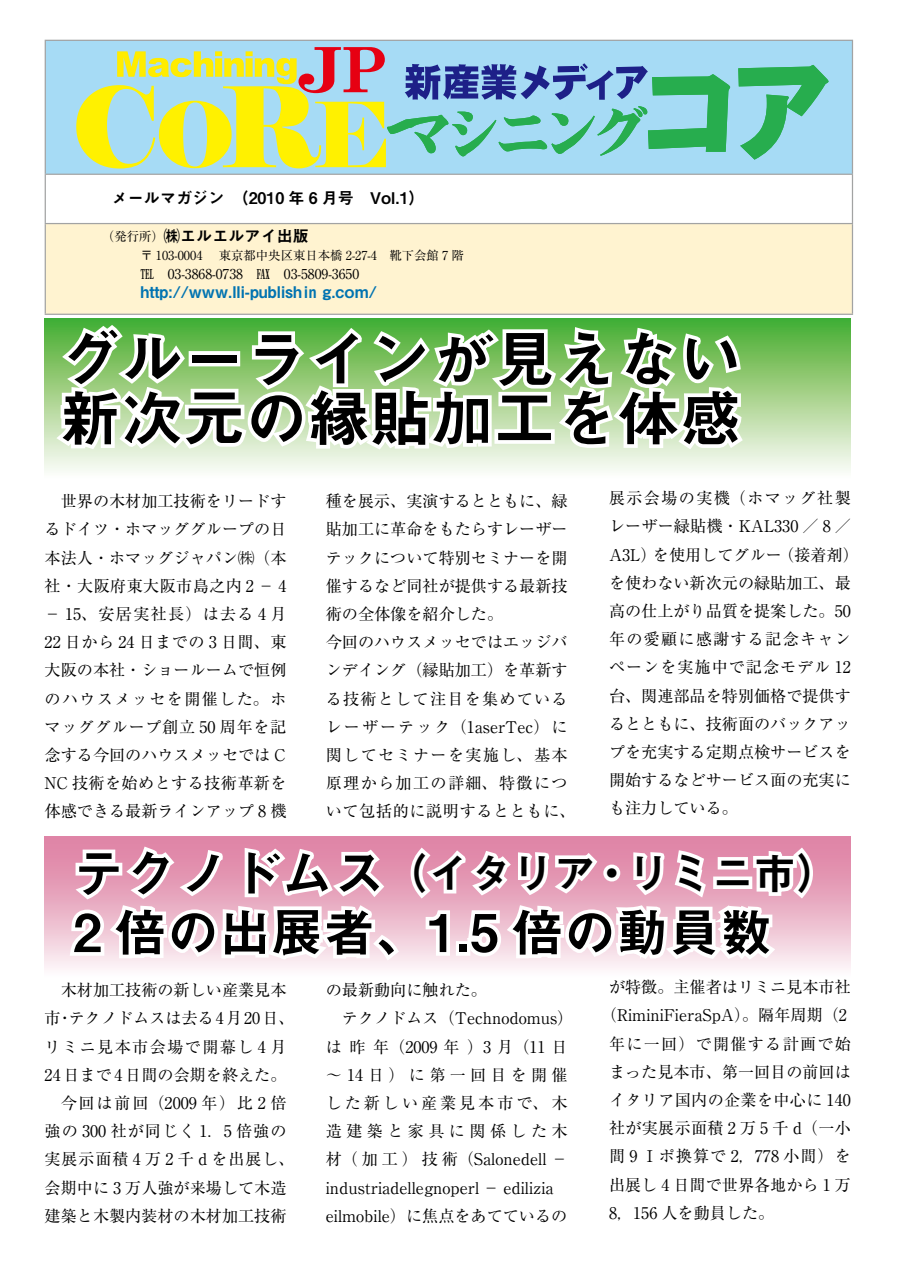
<style>
.page{position:relative;width:903px;height:1275px;background:#fff}
.page>*{position:absolute;margin:0;border:0;box-sizing:border-box;transform-origin:0 0}
.t1{font:61.95px/59.1px "Midashi Go Pro MB31";color:#000}
.t2{font:52.15px/59.1px "Midashi Go Pro MB31";color:#000}
.t3{font:42.18px "Midashi Go Pro MB31";color:#000}
.t4{font:16.1px/28.2px "Ryumin Pro";color:#000}
.t5{font:16.1px "Midashi Go Pro MB31";color:#000}
.t6{font:16.1px "Midashi Go Pro MB31";color:#0073b1}
.t7{font:16.1px "Ryumin Pro";letter-spacing:.06em;color:#000}
.t8{font:16.1px "Ryumin Pro";letter-spacing:.02em;color:#000}
.t9{font:16.1px "Ryumin Pro";letter-spacing:.085em;color:#000}
.t10{font:16.1px "Ryumin Pro";letter-spacing:.11em;color:#000}
.t11{font:16.1px "Ryumin Pro";letter-spacing:.05em;color:#000}
.t12{font:16.1px "Ryumin Pro";letter-spacing:.075em;color:#000}
.t13{font:13.65px "Ryumin Pro";color:#000}
.t14{font:12.42px "Ryumin Pro";color:#000}
.s1{font-family:"Ryumin Pro";color:#000}
</style>
<div class="page">
<div style="left:45px;top:40px;width:807px;height:134px;background:#a6dbf5"></div>
<div style="left:45px;top:224px;width:807px;height:90px;background:#fff3d0"></div>
<hr style="left:45px;top:40px;width:808px;height:1px;background:#a2a3a3">
<hr style="left:45px;top:41px;width:1px;height:133px;background:#a2a3a3">
<hr style="left:852px;top:41px;width:1px;height:133px;background:#a2a3a3">
<hr style="left:45px;top:174px;width:808px;height:1px;background:#a2a3a3">
<hr style="left:45px;top:175px;width:1px;height:48px;background:#a2a3a3">
<hr style="left:852px;top:175px;width:1px;height:48px;background:#a2a3a3">
<hr style="left:45px;top:223px;width:808px;height:1px;background:#a2a3a3">
<hr style="left:45px;top:224px;width:1px;height:90px;background:#a2a3a3">
<hr style="left:852px;top:224px;width:1px;height:90px;background:#a2a3a3">
<hr style="left:45px;top:314px;width:808px;height:1px;background:#a2a3a3">
<div style="left:45px;top:836px;width:806px;height:142px;background:linear-gradient(to bottom,#db759b,#fcf4f7)"></div>
<div style="left:45px;top:318px;width:806px;height:162px;background:linear-gradient(to bottom,#48ab2a,#fffefb)"></div>
<svg style="left:738px;top:65px;width:90px;height:95px"></svg>
<svg style="left:76px;top:47px;width:654px;height:122px"></svg>
<svg style="left:50px;top:313px;width:698px;height:142px"></svg>
<svg style="left:66px;top:836px;width:751px;height:136px"></svg>
<p class="t5" style="left:112px;top:185px;width:315px">メールマガジン　（2010 年 6 月号　Vol.1(</p>
<p class="t14" style="left:102px;top:227px;width:64px">（発行所）</p>
<p class="t5" style="left:164px;top:223px;width:147px">㈱エルエルアイ出版</p>
<p class="t14" style="left:156px;top:245px;width:48px">103-0004</p>
<p class="t14" style="left:219px;top:245px;width:247px">東京都中央区東日本橋 2-27-4　靴下会館 7 階</p>
<p class="t13" style="left:140px;top:263px;width:131px">TEL　03-3868-0738　FAX</p>
<p class="t6" style="left:108px;top:279px;width:270px"><span class="s1">　　</span>http://www.lli-publishin .g com/</p>
<p class="t13" style="left:284px;top:263px;width:77px">03-5809-3650</p>
<h1 class="t1" style="left:60px;top:322px;width:684px">グルーラインが見えない新次元の縁貼加工を体感</h1>
<p class="t4" style="left:45px;top:486px;width:243px;text-align:justify">　世界の木材加工技術をリードするドイツ・ホマッググループの日本法人・ホマッグジャパン㈱（本社・大阪府東大阪市島之内 2 － 4－ 15、安居実社長）は去る 4 月22 日から 24 日までの 3 日間、東大阪の本社・ショールームで恒例のハウスメッセを開催した。ホマッググループ創立 50 周年を記念する今回のハウスメッセでは C NC 技術を始めとする技術革新を体感できる最新ラインアップ8 機</p>
<p class="t4" style="left:326px;top:486px;width:251px">種を展示、実演するとともに、緑貼加工に革命をもたらすレーザーテックについて特別セミナーを開催するなど同社が提供する最新技術の全体像を紹介した。<br>今回のハウスメッセではエッジバンデイング（縁貼加工）を革新する技術として注目を集めているレーザーテック（1aserTec）に関してセミナーを実施し、基本原理から加工の詳細、特徴について包括的に説明するとともに、</p>
<p class="t9" style="left:609px;top:485px;width:243px">展示会場の実機（ホマッグ社製</p>
<p class="t4" style="left:609px;top:511px;width:243px">レーザー緑貼機・KAL330 ／ 8 ／</p>
<p class="t4" style="left:778px;top:539px;width:82px">（接着剤(</p>
<p class="t4" style="left:609px;top:539px;width:243px">A L3 ）<br>を使わない新次元の緑貼加工、最高の仕上がり品質を提案した。50年の愛顧に感謝する記念キャンペーンを実施中で記念モデル 12台、関連部品を特別価格で提供するとともに、技術面のバックアップを充実する定期点検サービスを開始するなどサービス面の充実にも注力している。</p>
<p class="t4" style="left:653px;top:539px;width:130px">を使用してグルー</p>
<h2 class="t2" style="left:73px;top:837px;width:701px">テクノドムス<br>2 倍の出展者、1.5 倍の動員数</h2>
<h3 class="t3" style="left:385px;top:839px;width:454px">（イタリア・リミニ市(</h3>
<p class="t4" style="left:69px;top:975px;width:227px;text-indent:-24px">　木材加工技術の新しい産業見本テクノドムスは去る4月20日、</p>
<p class="t4" style="left:45px;top:1003px;width:18px">市</p>
<p class="t9" style="left:45px;top:1034px;width:243px">リミニ見本市会場で開幕し 4 月</p>
<p class="t4" style="left:45px;top:1060px;width:243px">24 日まで 4 日間の会期を終えた。</p>
<p class="t10" style="left:61px;top:1090px;width:227px">今回は前回（2009 年）比 2 倍</p>
<p class="t7" style="left:45px;top:1119px;width:243px">強の 300 社が同じく 1．5 倍強の</p>
<p class="t11" style="left:45px;top:1147px;width:251px">実展示面積 4 万 2 千 d を出展し、</p>
<p class="t4" style="left:45px;top:1172px;width:243px">会期中に 3 万人強が来場して木造</p>
<p class="t4" style="left:45px;top:1201px;width:243px">建築と木製内装材の木材加工技術</p>
<p class="t4" style="left:57px;top:1003px;width:18px">・</p>
<p class="t4" style="left:326px;top:975px;width:163px">の最新動向に触れた。</p>
<p class="t4" style="left:326px;top:1003px;width:249px">　テクノドムス（Technodomus(</p>
<p class="t4" style="left:467px;top:1031px;width:102px">）3 月（11 日</p>
<p class="t4" style="left:373px;top:1031px;width:88px">年（2009 年</p>
<p class="t4" style="left:349px;top:1031px;width:18px">昨</p>
<p class="t4" style="left:326px;top:1031px;width:243px">は<br>～14日）に第一回目を開催した新しい産業見本市で、木造建築と家具に関係した木材（加工）技術（Salonedell －industriadellegnoperl － edilizia eilmobile）に焦点をあてているの</p>
<p class="t4" style="left:609px;top:972px;width:243px">が特徴。主催者はリミニ見本市社</p>
<p class="t4" style="left:601px;top:1000px;width:247px">（RiminiFieraSpA）。隔年周期)2</p>
<p class="t12" style="left:609px;top:1031px;width:243px">年に一回）で開催する計画で始</p>
<p class="t4" style="left:609px;top:1057px;width:243px">まった見本市、第一回目の前回は</p>
<p class="t8" style="left:609px;top:1087px;width:243px">イタリア国内の企業を中心に 140</p>
<p class="t8" style="left:609px;top:1115px;width:243px">社が実展示面積 2 万 5 千 （d 一小</p>
<p class="t7" style="left:609px;top:1144px;width:243px">間 9 Ⅰポ換算で 2，778 小間）を</p>
<p class="t4" style="left:609px;top:1169px;width:243px">出展し 4 日間で世界各地から 1 万</p>
<p class="t4" style="left:609px;top:1198px;width:167px">8，156 人を動員した。</p>
</div>
